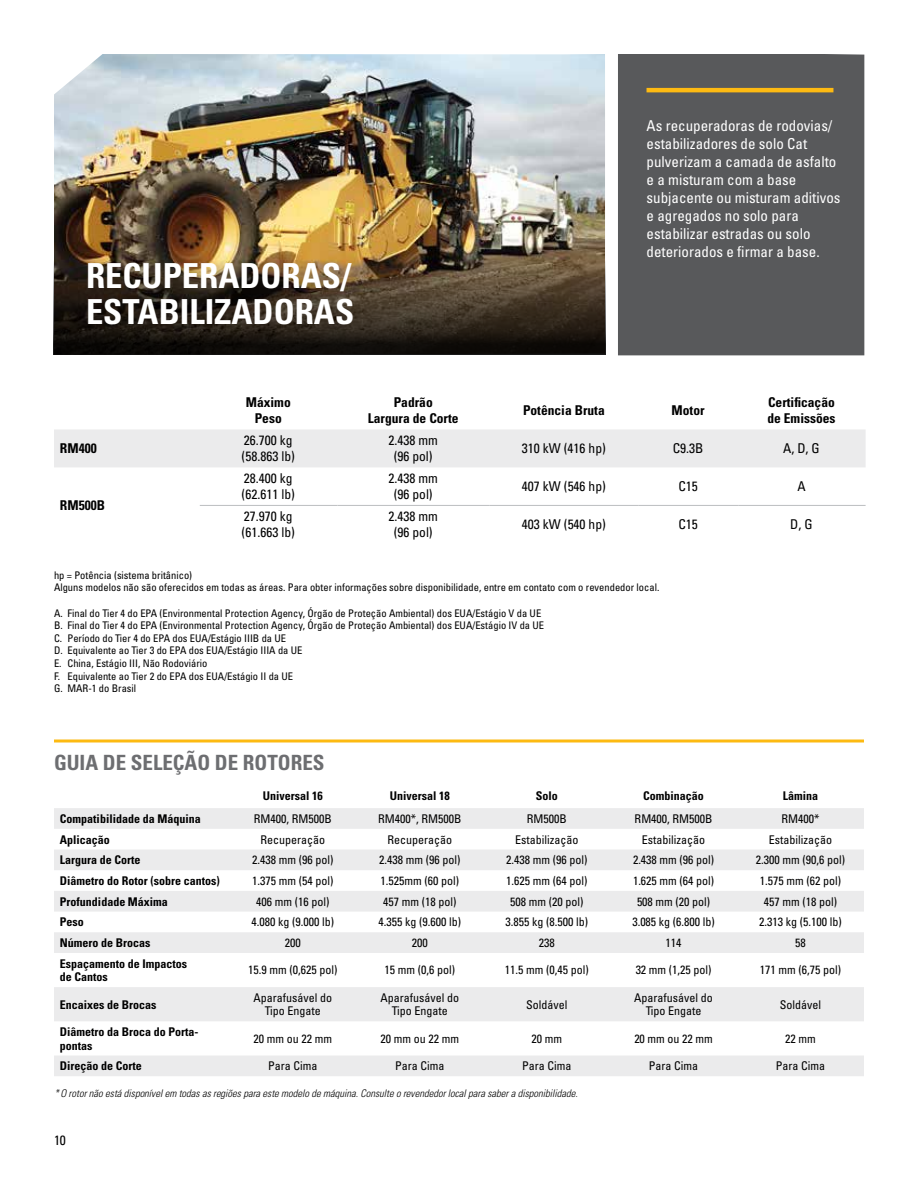
<style>
.page{position:relative;width:918px;height:1188px;background:#fff}
.page>*{position:absolute;margin:0;border:0;box-sizing:border-box;transform-origin:0 0}
.t1{font:700 condensed 34.5px/36px "Univers LT Std";color:#fff}
.t2{font:700 condensed 21px "Univers LT Std";color:#6d6e71}
.t3{font:condensed 15px/18px "Univers LT Std";color:#fff}
.t4{font:condensed 13.5px/16.2px "Univers LT Std";color:#000}
.t5{font:700 condensed 13.5px/16.2px "Univers LT Std";color:#000;text-align:center}
.t6{font:condensed 12px/13.5px "Univers LT Std";color:#000;text-align:center}
.t7{font:700 condensed 12px/13.5px "Univers LT Std";color:#000}
.t8{font:condensed 10.5px/12.6px "Univers LT Std";color:#000}
.t9{font:italic 300 condensed 10.5px "Univers";color:#000}
</style>
<div class="page">
<img style="left:54px;top:54px;width:551px;height:57px">
<div style="left:54px;top:429px;width:812px;height:38px;background:#ebebec"></div>
<hr style="left:200px;top:505px;width:138px;height:1px;background:#bcbec0">
<hr style="left:338px;top:505px;width:152px;height:1px;background:#bcbec0">
<hr style="left:490px;top:505px;width:149px;height:1px;background:#bcbec0">
<hr style="left:639px;top:505px;width:99px;height:1px;background:#bcbec0">
<hr style="left:738px;top:505px;width:128px;height:1px;background:#bcbec0">
<svg style="left:54px;top:808px;width:810px;height:268px;fill:#ededee"></svg>
<div style="left:618px;top:54px;width:246px;height:301px;background:#58595b"></div>
<hr style="left:647px;top:88px;width:186px;height:4px;background:#fdba12">
<img style="left:54px;top:111px;width:551px;height:244px">
<hr style="left:54px;top:740px;width:810px;height:2px;background:#fdba12">
<h1 class="t1" style="left:86px;top:257px;width:270px">RECUPERADORAS/<br>ESTABILIZADORAS</h1>
<p class="t3" style="left:647px;top:116px;width:196px">As recuperadoras de rodovias/ estabilizadores de solo Cat pulverizam a camada de asfalto e a misturam com a base subjacente ou misturam aditivos e agregados no solo para estabilizar estradas ou solo deteriorados e firmar a base.</p>
<p class="t5" style="left:246px;top:394px;width:46px">Máximo<br>Peso</p>
<p class="t5" style="left:368px;top:394px;width:92px">Padrão<br>Largura de Corte</p>
<p class="t5" style="left:523px;top:402px;width:83px">Potência Bruta</p>
<p class="t5" style="left:672px;top:402px;width:34px">Motor</p>
<p class="t5" style="left:767px;top:394px;width:70px;text-align:left">Certificação de Emissões</p>
<p class="t5" style="left:60px;top:440px;width:38px">RM400</p>
<p class="t4" style="left:242px;top:432px;width:55px">26.700 kg (58.863 lb)</p>
<p class="t4" style="left:389px;top:432px;width:51px;text-align:center">2.438 mm (96 pol)</p>
<p class="t4" style="left:522px;top:440px;width:85px">310 kW (416 hp)</p>
<p class="t4" style="left:673px;top:440px;width:32px">C9.3B</p>
<p class="t4" style="left:783px;top:440px;width:38px">A, D, G</p>
<p class="t5" style="left:60px;top:497px;width:46px">RM500B</p>
<p class="t4" style="left:242px;top:470px;width:55px">28.400 kg (62.611 lb)</p>
<p class="t4" style="left:389px;top:470px;width:51px;text-align:center">2.438 mm (96 pol)</p>
<p class="t4" style="left:522px;top:478px;width:85px">407 kW (546 hp)</p>
<p class="t4" style="left:678px;top:478px;width:21px">C15</p>
<p class="t4" style="left:797px;top:478px;width:10px">A</p>
<p class="t4" style="left:242px;top:508px;width:55px">27.970 kg (61.663 lb)</p>
<p class="t4" style="left:389px;top:508px;width:51px;text-align:center">2.438 mm (96 pol)</p>
<p class="t4" style="left:522px;top:516px;width:85px">403 kW (540 hp)</p>
<p class="t4" style="left:678px;top:516px;width:21px">C15</p>
<p class="t4" style="left:790px;top:516px;width:24px">D, G</p>
<p class="t8" style="left:54px;top:569px;width:607px">hp = Potência (sistema britânico)<br>Alguns modelos não são oferecidos em todas as áreas. Para obter informações sobre disponibilidade, entre em contato com o revendedor local.</p>
<p class="t8" style="left:54px;top:606px;width:492px">A. Final do Tier 4 do EPA (Environmental Protection Agency, Órgão de Proteção Ambiental) dos EUA/Estágio V da UE B. Final do Tier 4 do EPA (Environmental Protection Agency, Órgão de Proteção Ambiental) dos EUA/Estágio IV da UE C. Período do Tier 4 do EPA dos EUA/Estágio IIIB da UE<br>D. Equivalente ao Tier 3 do EPA dos EUA/Estágio IIIA da UE<br>E. China, Estágio III, Não Rodoviário<br>F. Equivalente ao Tier 2 do EPA dos EUA/Estágio II da UE<br>G. MAR-1 do Brasil</p>
<h2 class="t2" style="left:54px;top:749px;width:272px">GUIA DE SELEÇÃO DE ROTORES</h2>
<p class="t7" style="left:263px;top:789px;width:61px">Universal 16</p>
<p class="t7" style="left:390px;top:789px;width:61px">Universal 18</p>
<p class="t7" style="left:536px;top:789px;width:24px">Solo</p>
<p class="t7" style="left:643px;top:789px;width:62px">Combinação</p>
<p class="t7" style="left:783px;top:789px;width:37px">Lâmina</p>
<p class="t7" style="left:60px;top:812px;width:142px">Compatibilidade da Máquina</p>
<p class="t6" style="left:254px;top:812px;width:79px">RM400, RM500B</p>
<p class="t6" style="left:378px;top:812px;width:85px">RM400*, RM500B</p>
<p class="t6" style="left:527px;top:812px;width:41px">RM500B</p>
<p class="t6" style="left:635px;top:812px;width:79px">RM400, RM500B</p>
<p class="t6" style="left:782px;top:812px;width:39px">RM400*</p>
<p class="t7" style="left:60px;top:832px;width:52px">Aplicação</p>
<p class="t6" style="left:261px;top:832px;width:66px">Recuperação</p>
<p class="t6" style="left:388px;top:832px;width:66px">Recuperação</p>
<p class="t6" style="left:515px;top:832px;width:65px">Estabilização</p>
<p class="t6" style="left:642px;top:832px;width:65px">Estabilização</p>
<p class="t6" style="left:769px;top:832px;width:65px">Estabilização</p>
<p class="t7" style="left:60px;top:853px;width:82px">Largura de Corte</p>
<p class="t6" style="left:252px;top:853px;width:83px">2.438 mm (96 pol)</p>
<p class="t6" style="left:379px;top:853px;width:83px">2.438 mm (96 pol)</p>
<p class="t6" style="left:506px;top:853px;width:83px">2.438 mm (96 pol)</p>
<p class="t6" style="left:633px;top:853px;width:83px">2.438 mm (96 pol)</p>
<p class="t6" style="left:756px;top:853px;width:91px">2.300 mm (90,6 pol)</p>
<p class="t7" style="left:60px;top:874px;width:161px">Diâmetro do Rotor (sobre cantos)</p>
<p class="t6" style="left:252px;top:874px;width:83px">1.375 mm (54 pol)</p>
<p class="t6" style="left:381px;top:874px;width:80px">1.525mm (60 pol)</p>
<p class="t6" style="left:506px;top:874px;width:83px">1.625 mm (64 pol)</p>
<p class="t6" style="left:633px;top:874px;width:83px">1.625 mm (64 pol)</p>
<p class="t6" style="left:760px;top:874px;width:83px">1.575 mm (62 pol)</p>
<p class="t7" style="left:60px;top:895px;width:109px">Profundidade Máxima</p>
<p class="t6" style="left:256px;top:894px;width:75px">406 mm (16 pol)</p>
<p class="t6" style="left:383px;top:894px;width:75px">457 mm (18 pol)</p>
<p class="t6" style="left:510px;top:894px;width:75px">508 mm (20 pol)</p>
<p class="t6" style="left:637px;top:894px;width:75px">508 mm (20 pol)</p>
<p class="t6" style="left:764px;top:894px;width:75px">457 mm (18 pol)</p>
<p class="t7" style="left:60px;top:915px;width:25px">Peso</p>
<p class="t6" style="left:252px;top:915px;width:84px">4.080 kg (9.000 lb)</p>
<p class="t6" style="left:379px;top:915px;width:84px">4.355 kg (9.600 lb)</p>
<p class="t6" style="left:505px;top:915px;width:84px">3.855 kg (8.500 lb)</p>
<p class="t6" style="left:632px;top:915px;width:84px">3.085 kg (6.800 lb)</p>
<p class="t6" style="left:759px;top:915px;width:84px">2.313 kg (5.100 lb)</p>
<p class="t7" style="left:60px;top:936px;width:92px">Número de Brocas</p>
<p class="t6" style="left:285px;top:936px;width:17px">200</p>
<p class="t6" style="left:412px;top:936px;width:17px">200</p>
<p class="t6" style="left:539px;top:936px;width:17px">238</p>
<p class="t6" style="left:666px;top:936px;width:17px">114</p>
<p class="t6" style="left:795px;top:936px;width:12px">58</p>
<p class="t7" style="left:60px;top:957px;width:129px">Espaçamento de Impactos de Cantos</p>
<p class="t6" style="left:248px;top:963px;width:91px">15.9 mm (0,625 pol)</p>
<p class="t6" style="left:385px;top:963px;width:72px">15 mm (0,6 pol)</p>
<p class="t6" style="left:505px;top:963px;width:85px">11.5 mm (0,45 pol)</p>
<p class="t6" style="left:636px;top:963px;width:77px">32 mm (1,25 pol)</p>
<p class="t6" style="left:760px;top:963px;width:83px">171 mm (6,75 pol)</p>
<p class="t7" style="left:60px;top:998px;width:98px">Encaixes de Brocas</p>
<p class="t6" style="left:254px;top:991px;width:80px">Aparafusável do<br>Tipo Engate</p>
<p class="t6" style="left:381px;top:991px;width:80px">Aparafusável do<br>Tipo Engate</p>
<p class="t6" style="left:526px;top:997px;width:43px">Soldável</p>
<p class="t6" style="left:634px;top:991px;width:80px">Aparafusável do<br>Tipo Engate</p>
<p class="t6" style="left:780px;top:997px;width:43px">Soldável</p>
<p class="t7" style="left:60px;top:1025px;width:140px">Diâmetro da Broca do Porta&shy;pontas</p>
<p class="t6" style="left:254px;top:1032px;width:80px">20 mm ou 22 mm</p>
<p class="t6" style="left:381px;top:1032px;width:80px">20 mm ou 22 mm</p>
<p class="t6" style="left:531px;top:1032px;width:32px">20 mm</p>
<p class="t6" style="left:634px;top:1032px;width:80px">20 mm ou 22 mm</p>
<p class="t6" style="left:785px;top:1032px;width:32px">22 mm</p>
<p class="t7" style="left:60px;top:1059px;width:83px">Direção de Corte</p>
<p class="t6" style="left:268px;top:1059px;width:51px">Para Cima</p>
<p class="t6" style="left:395px;top:1059px;width:51px">Para Cima</p>
<p class="t6" style="left:522px;top:1059px;width:51px">Para Cima</p>
<p class="t6" style="left:649px;top:1059px;width:51px">Para Cima</p>
<p class="t6" style="left:776px;top:1059px;width:51px">Para Cima</p>
<p class="t9" style="left:54px;top:1087px;width:525px">*O rotor não está disponível em todas as regiões para este modelo de máquina. Consulte o revendedor local para saber a disponibilidade.</p>
<p class="t4" style="left:54px;top:1132px;width:13px">10</p>
</div>
